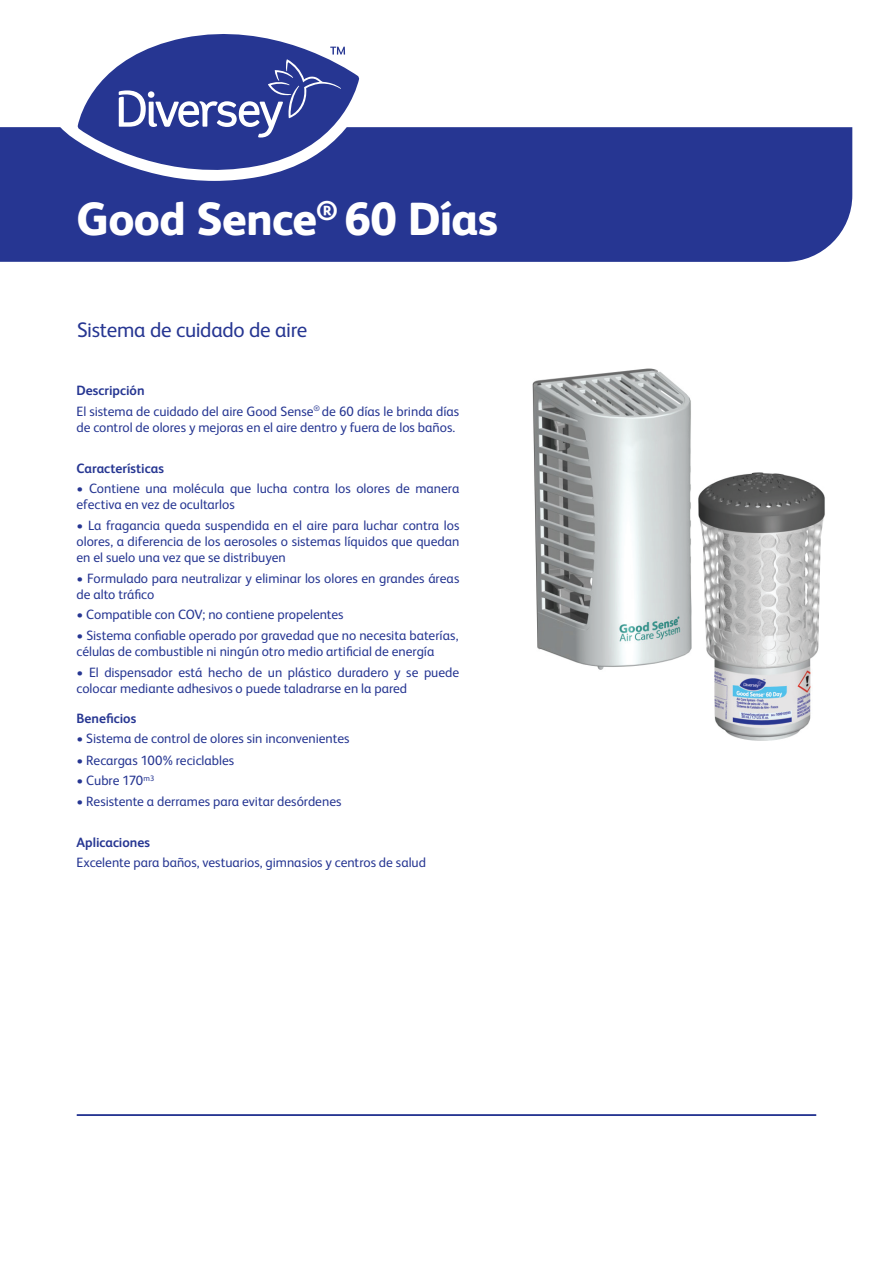
<style>
.page{position:relative;width:893px;height:1263px;background:#fff}
.page>*{position:absolute;margin:0;border:0;box-sizing:border-box;transform-origin:0 0}
.t1{font:800 46.5px "FS Albert Pro";letter-spacing:-.015em;color:#fff}
.t2{font:21px "FS Albert Pro";letter-spacing:-.015em;color:#263692}
.t3{font:13.5px/16.2px "FS Albert Pro";color:#263692}
.t4{font:700 13.5px "FS Albert Pro";color:#263692}
.s1{font-weight:700}
</style>
<div class="page">
<div style="left:0;top:127px;width:852px;height:135px;background:#263692"></div>
<hr style="left:77px;top:1114px;width:739px;height:2px;background:#263692">
<svg style="left:58px;top:78px;width:316px;height:103px"></svg>
<svg style="left:78px;top:34px;width:281px;height:148px;fill:#263692"></svg>
<svg style="left:119px;top:47px;width:226px;height:91px;background:#4a58a4"></svg>
<img style="left:532px;top:368px;width:160px;height:302px">
<img style="left:698px;top:472px;width:127px;height:269px">
<h1 class="t1" style="left:77px;top:183px;width:423px">Good Sence<sup>®</sup> 60 Días</h1>
<h2 class="t2" style="left:77px;top:315px;width:232px">Sistema de cuidado de aire</h2>
<p class="t3" style="left:77px;top:379px;width:384px;line-height:20.4px"><span class="s1">Descripción<br></span>El sistema de cuidado del aire Good Sense<sup>®</sup> de 60 días le brinda días</p>
<p class="t3" style="left:77px;top:418px;width:380px">de control de olores y mejoras en el aire dentro y fuera de los baños.</p>
<p class="t4" style="left:77px;top:459px;width:89px">Características</p>
<p class="t3" style="left:77px;top:480px;width:384px">• Contiene una molécula que lucha contra los olores de manera efectiva en vez de ocultarlos</p>
<p class="t3" style="left:77px;top:516px;width:384px;text-align:justify">• La fragancia queda suspendida en el aire para luchar contra los olores, a diferencia de los aerosoles o sistemas líquidos que quedan en el suelo una vez que se distribuyen</p>
<p class="t3" style="left:77px;top:569px;width:384px">• Formulado para neutralizar y eliminar los olores en grandes áreas de alto tráfico</p>
<p class="t3" style="left:77px;top:606px;width:269px">• Compatible con COV; no contiene propelentes</p>
<p class="t3" style="left:77px;top:626px;width:383px">• Sistema confiable operado por gravedad que no necesita baterías, células de combustible ni ningún otro medio artificial de energía</p>
<p class="t3" style="left:77px;top:663px;width:384px">• El dispensador está hecho de un plástico duradero y se puede colocar mediante adhesivos o puede taladrarse en la pared</p>
<p class="t4" style="left:77px;top:708px;width:61px">Beneficios</p>
<p class="t3" style="left:77px;top:729px;width:274px">• Sistema de control de olores sin inconvenientes</p>
<p class="t3" style="left:77px;top:751px;width:159px">• Recargas 100% reciclables</p>
<p class="t3" style="left:77px;top:771px;width:79px">• Cubre 170<sup>m3</sup></p>
<p class="t3" style="left:77px;top:792px;width:266px">• Resistente a derrames para evitar desórdenes</p>
<p class="t4" style="left:77px;top:832px;width:75px">Aplicaciones</p>
<p class="t3" style="left:77px;top:853px;width:351px">Excelente para baños, vestuarios, gimnasios y centros de salud</p>
</div>
